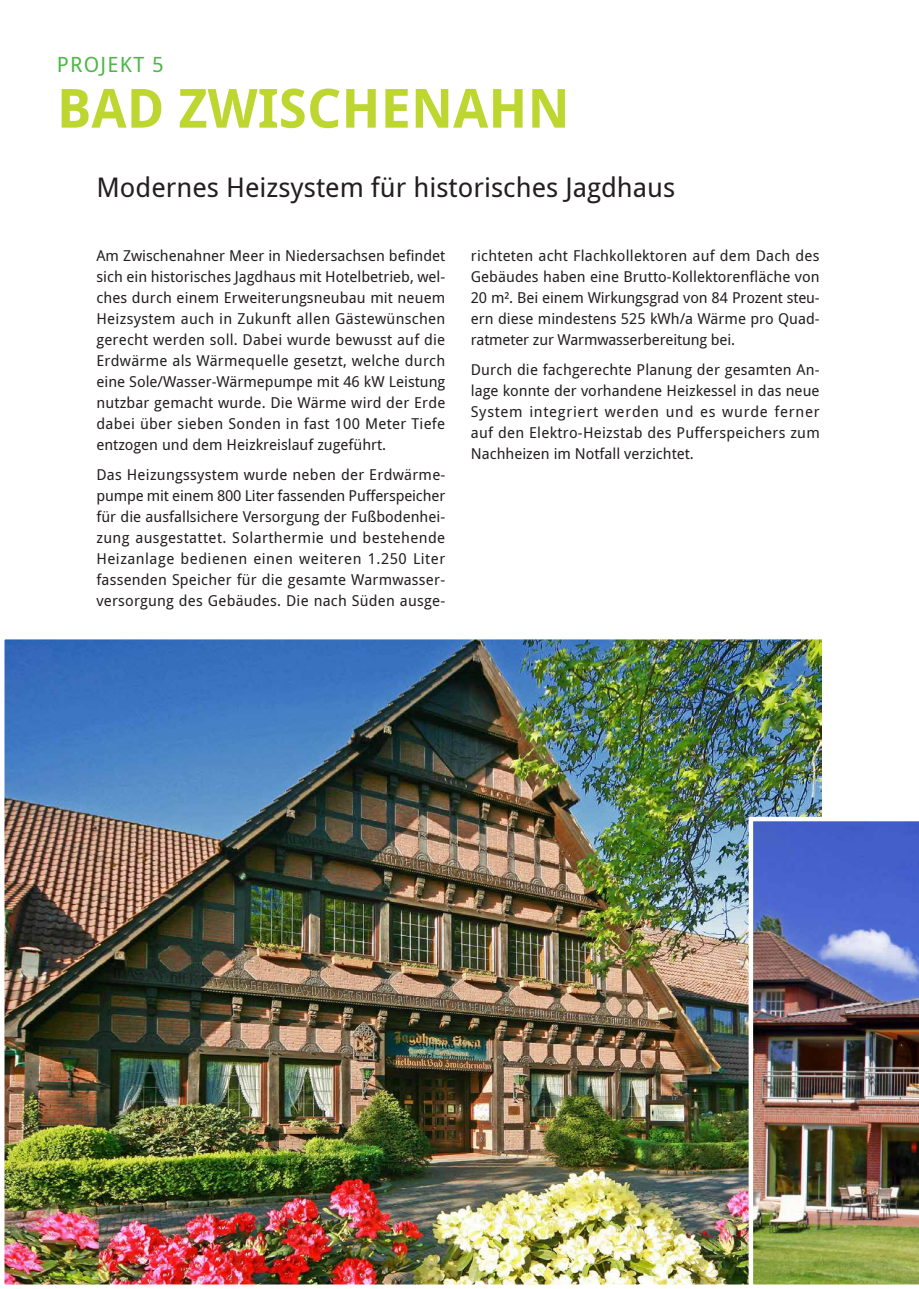
<style>
.page{position:relative;width:919px;height:1289px;background:#fff}
.page>*{position:absolute;margin:0;border:0;box-sizing:border-box;transform-origin:0 0}
.ZÜ{font:700 54px "Droid Sans";color:#bed630}
.head{font:27px "Droid Sans";color:#231f20}
.ZÜ-2{font:21px "Droid Sans";letter-spacing:.06em;color:#4cb848}
.COPY{font:15px/21px "Droid Sans";color:#231f20;text-align:justify}
</style>
<div class="page">
<img style="left:5px;top:640px;width:816px;height:643px">
<div style="left:0;top:635px;width:830px;height:653px;border:4px solid #fff"></div>
<img style="left:748px;top:816px;width:170px;height:472px">
<p class="ZÜ-2" style="left:57px;top:53px;width:109px">PROJEKT 5</p>
<p class="ZÜ" style="left:57px;top:77px;width:514px">BAD ZWISCHENAHN</p>
<p class="head" style="left:96px;top:172px;width:580px">Modernes Heizsystem für historisches Jagdhaus</p>
<p class="COPY" style="left:96px;top:245px;width:350px">Am Zwischenahner Meer in Niedersachsen befindet sich ein historisches Jagdhaus mit Hotelbetrieb, wel&shy;ches durch einem Erweiterungsneubau mit neuem Heizsystem auch in Zukunft allen Gästewünschen gerecht werden soll. Dabei wurde bewusst auf die Erdwärme als Wärmequelle gesetzt, welche durch eine Sole/Wasser-Wärmepumpe mit 46 kW Leistung nutzbar gemacht wurde. Die Wärme wird der Erde dabei über sieben Sonden in fast 100 Meter Tiefe entzogen und dem Heizkreislauf zugeführt.</p>
<p class="COPY" style="left:96px;top:464px;width:350px">Das Heizungssystem wurde neben der Erdwärme&shy;pumpe mit einem 800 Liter fassenden Pufferspeicher für die ausfallsichere Versorgung der Fußbodenhei&shy;zung ausgestattet. Solarthermie und bestehende Heizanlage bedienen einen weiteren 1.250 Liter fassenden Speicher für die gesamte Warmwasser&shy;versorgung des Gebäudes. Die nach Süden ausge-</p>
<p class="COPY" style="left:471px;top:245px;width:350px">richteten acht Flachkollektoren auf dem Dach des Gebäudes haben eine Brutto-Kollektorenfläche von 20 m². Bei einem Wirkungsgrad von 84 Prozent steu&shy;ern diese mindestens 525 kWh/a Wärme pro Quad&shy;ratmeter zur Warmwasserbereitung bei.</p>
<p class="COPY" style="left:471px;top:359px;width:350px">Durch die fachgerechte Planung der gesamten An&shy;lage konnte der vorhandene Heizkessel in das neue System integriert werden und es wurde ferner auf den Elektro-Heizstab des Pufferspeichers zum Nachheizen im Notfall verzichtet.</p>
</div>
